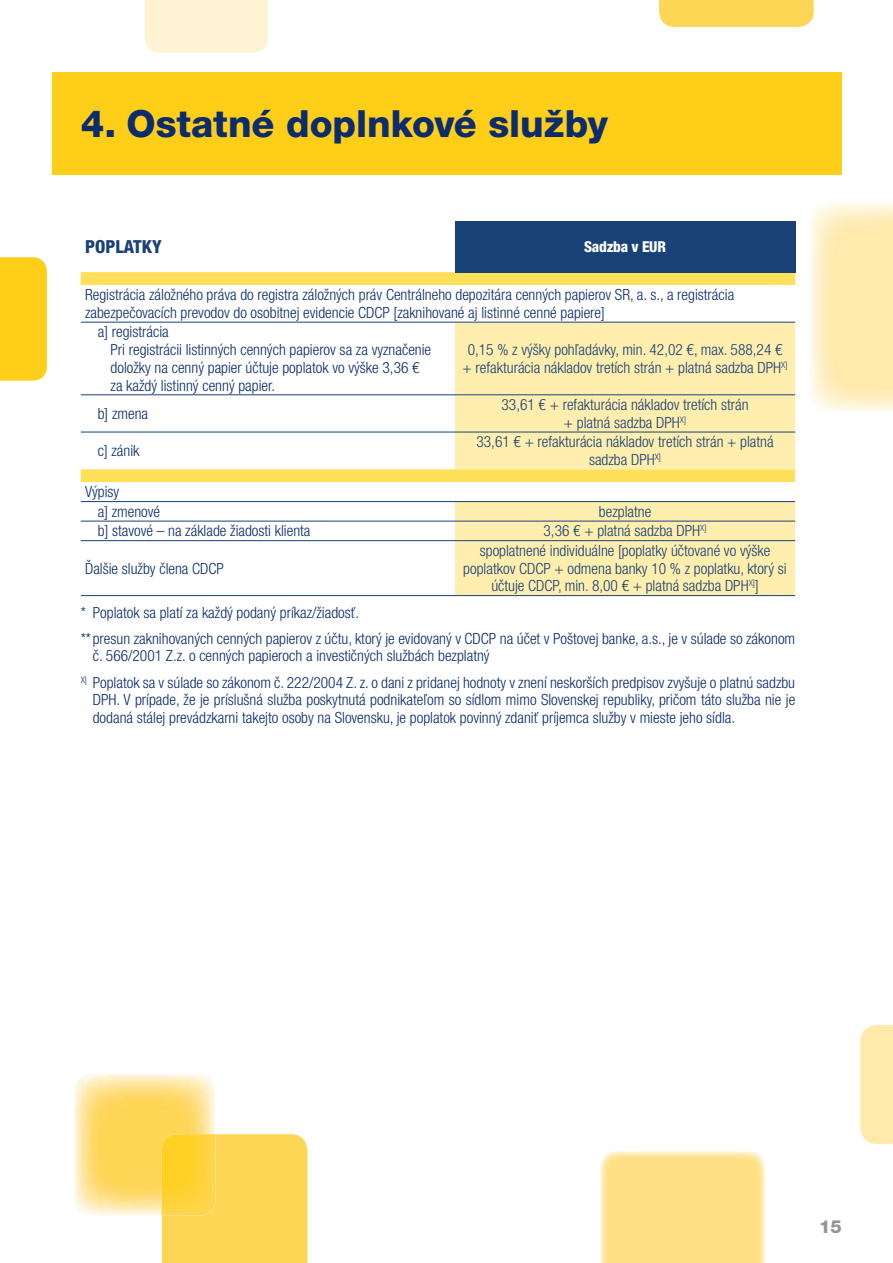
<style>
.page{position:relative;width:893px;height:1263px;background:#fff}
.page>*{position:absolute;margin:0;border:0;box-sizing:border-box;transform-origin:0 0}
.t1{font:800 37.5px "Helvetica Neue LT Pro";color:#0d2c6e}
.t2{font:800 condensed 18px "Helvetica Neue LT Pro";color:#184178}
.t3{font:800 18px "Helvetica Neue LT Pro";color:#939598}
.t4{font:300 condensed 15.45px/17.7px "Helvetica Neue LT Pro";color:#0d2c6e}
.t5{font:300 condensed 15.45px/17.7px "Helvetica Neue LT Pro";color:#184178;text-align:center}
.t6{font:800 condensed 15px "Helvetica Neue LT Pro";letter-spacing:-.02em;color:#fff}
</style>
<div class="page">
<img style="left:600px;top:1151px;width:165px;height:112px">
<div style="left:860px;top:1025px;width:33px;height:119px;background:#ffe9ab"></div>
<div style="left:162px;top:1134px;width:145px;height:129px;background:#fed656"></div>
<img style="left:74px;top:1074px;width:141px;height:141px">
<img style="left:162px;top:1134px;width:54px;height:81px">
<div style="left:145px;top:0;width:123px;height:53px;background:#fef4d4"></div>
<div style="left:0;top:257px;width:47px;height:124px;background:#fece19"></div>
<div style="left:52px;top:72px;width:790px;height:102px;background:#fece19"></div>
<div style="left:659px;top:0;width:155px;height:27px;background:#fed656"></div>
<svg style="left:81px;top:502px;width:374px;height:40px"></svg>
<svg style="left:81px;top:272px;width:714px;height:210px"></svg>
<div style="left:455px;top:323px;width:340px;height:71px;background:#ffeeae"></div>
<svg style="left:455px;top:395px;width:340px;height:200px;background:#fdedb0"></svg>
<hr style="left:81px;top:322px;width:714px;height:1px;background:#184178">
<hr style="left:81px;top:394px;width:714px;height:1px;background:#184178">
<hr style="left:81px;top:432px;width:714px;height:1px;background:#184178">
<hr style="left:81px;top:501px;width:714px;height:1px;background:#184178">
<hr style="left:81px;top:521px;width:714px;height:1px;background:#184178">
<hr style="left:81px;top:540px;width:374px;height:1px;background:#184178">
<hr style="left:81px;top:595px;width:374px;height:1px;background:#184178">
<hr style="left:455px;top:540px;width:340px;height:1px;background:#184178">
<hr style="left:455px;top:595px;width:340px;height:1px;background:#184178">
<div style="left:455px;top:221px;width:340px;height:51px;background:#184178"></div>
<h1 class="t1" style="left:81px;top:110px;width:529px">4. Ostatné doplnkové služby</h1>
<p class="t2" style="left:85px;top:240px;width:78px">POPLATKY</p>
<p class="t6" style="left:584px;top:241px;width:83px">Sadzba v EUR</p>
<p class="t4" style="left:85px;top:287px;width:651px">Registrácia záložného práva do registra záložných práv Centrálneho depozitára cenných papierov SR, a. s., a registrácia zabezpečovacích prevodov do osobitnej evidencie CDCP [zaknihované aj listinné cenné papiere]</p>
<p class="t4" style="left:111px;top:325px;width:322px;text-indent:-13px">a] registrácia<br>Pri registrácii listinných cenných papierov sa za vyznačenie doložky na cenný papier účtuje poplatok vo výške 3,36 € za každý listinný cenný papier.</p>
<p class="t5" style="left:463px;top:342px;width:326px">0,15 % z výšky pohľadávky, min. 42,02 €, max. 588,24 € + refakturácia nákladov tretích strán + platná sadzba DPH<sup>X]</sup></p>
<p class="t4" style="left:98px;top:406px;width:52px">b] zmena</p>
<p class="t5" style="left:502px;top:397px;width:249px">33,61 € + refakturácia nákladov tretích strán + platná sadzba DPH<sup>X]</sup></p>
<p class="t4" style="left:98px;top:443px;width:43px">c] zánik</p>
<p class="t5" style="left:476px;top:434px;width:299px">33,61 € + refakturácia nákladov tretích strán + platná sadzba DPH<sup>X]</sup></p>
<p class="t4" style="left:98px;top:484px;width:64px;line-height:19.5px;text-indent:-13px">Výpisy<br>a] zmenové</p>
<p class="t5" style="left:599px;top:504px;width:54px">bezplatne</p>
<p class="t4" style="left:98px;top:524px;width:214px">b] stavové – na základe žiadosti klienta</p>
<p class="t5" style="left:544px;top:524px;width:165px">3,36 € + platná sadzba DPH<sup>X]</sup></p>
<p class="t4" style="left:85px;top:561px;width:140px">Ďalšie služby člena CDCP</p>
<p class="t5" style="left:463px;top:543px;width:325px">spoplatnené individuálne [poplatky účtované vo výške poplatkov CDCP + odmena banky 10 % z poplatku, ktorý si účtuje CDCP, min. 8,00 € + platná sadzba DPH<sup>X]</sup>]</p>
<p class="t4" style="left:81px;top:600px;width:716px;line-height:26.2px">* Poplatok sa platí za každý podaný príkaz/žiadosť.<br>** presun zaknihovaných cenných papierov z účtu, ktorý je evidovaný v CDCP na účet v Poštovej banke, a.s., je v súlade so zákonom</p>
<p class="t4" style="left:81px;top:644px;width:716px;line-height:26.2px;text-indent:12px">č. 566/2001 Z.z. o cenných papieroch a investičných službách bezplatný<br><sup>X]</sup> Poplatok sa v súlade so zákonom č. 222/2004 Z. z. o dani z pridanej hodnoty v znení neskorších predpisov zvyšuje o platnú sadzbu</p>
<p class="t4" style="left:93px;top:692px;width:704px">DPH. V prípade, že je príslušná služba poskytnutá podnikateľom so sídlom mimo Slovenskej republiky, pričom táto služba nie je dodaná stálej prevádzkarni takejto osoby na Slovensku, je poplatok povinný zdaniť príjemca služby v mieste jeho sídla.</p>
<p class="t3" style="left:819px;top:1220px;width:24px">15</p>
</div>
